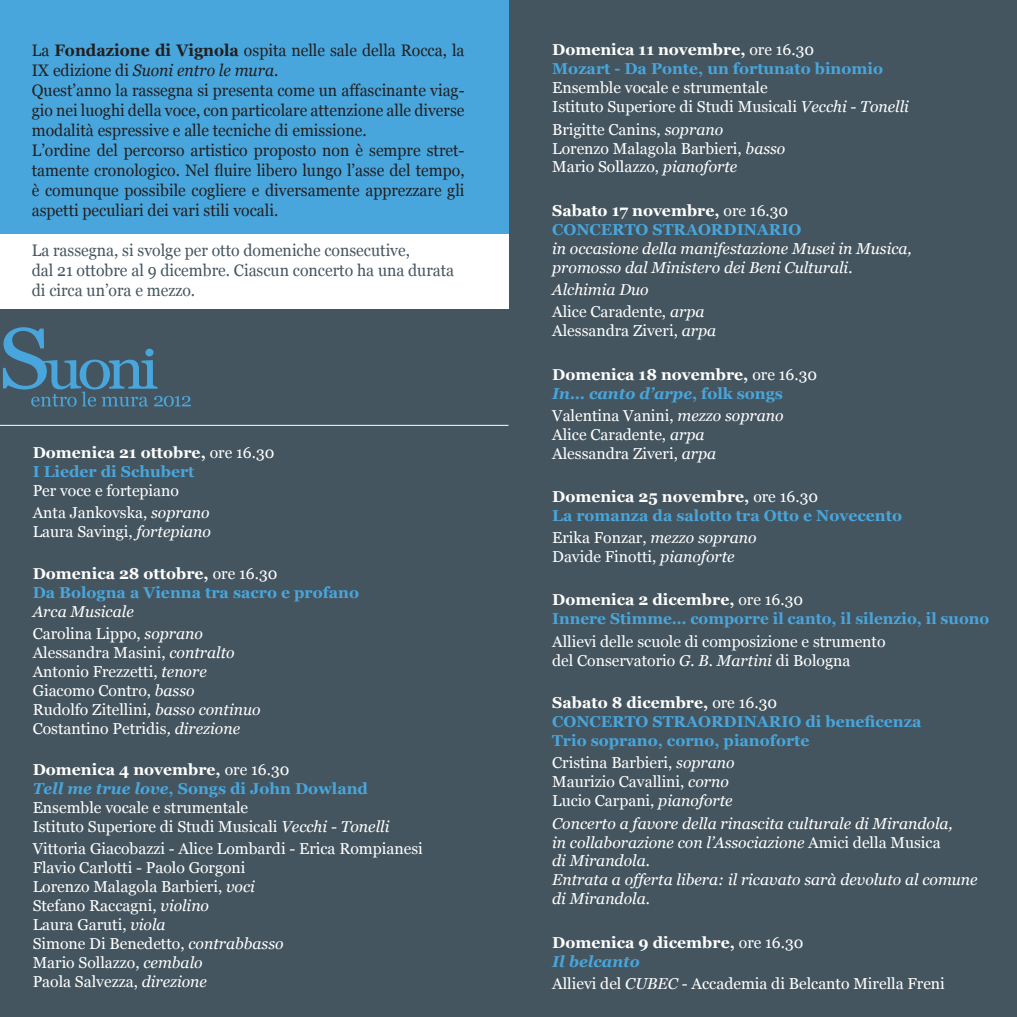
<style>
.page{position:relative;width:1017px;height:1017px;background:#fff}
.page>*{position:absolute;margin:0;border:0;box-sizing:border-box;transform-origin:0 0}
.t1{font:16.62px/19.9px "Georgia";color:#231f20;scale:.95 1}
.t2{font:16.62px/19.9px "Georgia";color:#45555f;scale:.95 1}
.t3{font:15.75px/18.9px "Georgia";color:#fff}
.t4{font:700 15.75px/18.9px "Georgia";color:#48a6dc}
.t5{font:italic 15.75px/18.9px "Georgia";color:#fff}
.t6{font:700 15.75px/18.9px "Georgia";color:#fff}
.s1{font-weight:700}
.s2{font-style:italic}
.s3{font-weight:400}
.s4{color:#48a6dc}
.s5{color:#fff}
.s6{font-weight:400;color:#fff}
.s7{font-style:normal}
.s8{font-weight:700;font-style:italic;color:#48a6dc}
.s9{font-weight:700;color:#48a6dc}
.s10{font-style:italic;color:#48a6dc}
</style>
<div class="page">
<div style="left:0;top:0;width:1016px;height:1016px;background:#45555f"></div>
<div style="left:0;top:0;width:508px;height:242px;background:#48a6dc"></div>
<div style="left:0;top:234px;width:508px;height:74px;background:#fff"></div>
<hr style="left:0;top:425px;width:508px;height:1px;background:#fff">
<svg style="left:3px;top:327px;width:188px;height:79px"></svg>
<p class="t1" style="left:32px;top:40px;width:457px">La <span class="s1">Fondazione di Vignola</span> ospita nelle sale della Rocca, la IX edizione di <span class="s2">Suoni entro le mura</span>.<br>Quest’anno la rassegna si presenta come un affascinante viag&shy;gio nei luoghi della voce, con particolare attenzione alle diverse modalità espressive e alle tecniche di emissione.<br>L’ordine del percorso artistico proposto non è sempre stret&shy;tamente cronologico. Nel fluire libero lungo l’asse del tempo, è comunque possibile cogliere e diversamente apprezzare gli aspetti peculiari dei vari stili vocali.</p>
<p class="t2" style="left:32px;top:240px;width:446px">La rassegna, si svolge per otto domeniche consecutive,<br>dal 21 ottobre al 9 dicembre. Ciascun concerto ha una durata di circa un’ora e mezzo.</p>
<p class="t6" style="left:33px;top:443px;width:243px">Domenica 21 ottobre, <span class="s3">ore 16.30<br></span><span class="s4">I Lieder di Schubert</span></p>
<p class="t3" style="left:33px;top:479px;width:178px;line-height:22.4px">Per voce e fortepiano<br>Anta Jankovska, <span class="s2">soprano</span></p>
<p class="t3" style="left:33px;top:522px;width:180px">Laura Savingi, <span class="s2">fortepiano</span></p>
<p class="t4" style="left:33px;top:563px;width:328px"><span class="s5">Domenica 28 ottobre,</span> <span class="s6">ore 16.30<br></span>Da Bologna a Vienna tra sacro e profano</p>
<p class="t5" style="left:33px;top:599px;width:172px;line-height:22.4px">Arca Musicale<br><span class="s7">Carolina Lippo,</span> soprano</p>
<p class="t3" style="left:33px;top:642px;width:229px">Alessandra Masini, <span class="s2">contralto<br></span>Antonio Frezzetti, <span class="s2">tenore<br></span>Giacomo Contro, <span class="s2">basso<br></span>Rudolfo Zitellini<span class="s2">, basso continuo<br></span>Costantino Petridis<span class="s2">, direzione</span></p>
<p class="t3" style="left:33px;top:760px;width:358px"><span class="s1">Domenica 4 novembre,</span> ore 16.30<br><span class="s8">Tell me true love</span><span class="s9">, Songs di John Dowland </span>Ensemble vocale e strumentale<br>Istituto Superiore di Studi Musicali <span class="s2">Vecchi - Tonelli</span></p>
<p class="t3" style="left:33px;top:839px;width:391px">Vittoria Giacobazzi - Alice Lombardi - Erica Rompianesi<br>Flavio Carlotti - Paolo Gorgoni<br>Lorenzo Malagola Barbieri, <span class="s2">voci<br></span>Stefano Raccagni, <span class="s2">violino<br></span>Laura Garuti, <span class="s2">viola<br></span>Simone Di Benedetto, <span class="s2">contrabbasso<br></span>Mario Sollazzo, <span class="s2">cembalo<br></span>Paola Salvezza, <span class="s2">direzione</span></p>
<p class="t4" style="left:552px;top:40px;width:332px"><span class="s5">Domenica 11 novembre,</span> <span class="s6">ore 16.30<br></span>Mozart - Da Ponte, un fortunato binomio</p>
<p class="t3" style="left:552px;top:78px;width:358px">Ensemble vocale e strumentale<br>Istituto Superiore di Studi Musicali <span class="s2">Vecchi - Tonelli</span></p>
<p class="t3" style="left:552px;top:120px;width:235px">Brigitte Canins, <span class="s2">soprano<br></span>Lorenzo Malagola Barbieri, <span class="s2">basso<br></span>Mario Sollazzo, <span class="s2">pianoforte</span></p>
<p class="t4" style="left:552px;top:201px;width:251px"><span class="s5">Sabato 17 novembre,</span> <span class="s6">ore 16.30<br></span>CONCERTO STRAORDINARIO</p>
<p class="t5" style="left:552px;top:239px;width:361px">in occasione della manifestazione Musei in Musica, promosso dal Ministero dei Beni Culturali.</p>
<p class="t5" style="left:552px;top:278px;width:154px;line-height:22.4px">Alchimia Duo<br><span class="s7">Alice Caradente,</span> arpa</p>
<p class="t3" style="left:552px;top:321px;width:165px">Alessandra Ziveri, <span class="s2">arpa</span></p>
<p class="t6" style="left:552px;top:365px;width:266px">Domenica 18 novembre, <span class="s3">ore 16.30<br></span><span class="s10">In… canto d’arpe</span><span class="s4">, folk songs</span></p>
<p class="t3" style="left:552px;top:406px;width:233px">Valentina Vanini, <span class="s2">mezzo soprano<br></span>Alice Caradente, <span class="s2">arpa<br></span>Alessandra Ziveri, <span class="s2">arpa</span></p>
<p class="t4" style="left:552px;top:486px;width:351px"><span class="s5">Domenica 25 novembre,</span> <span class="s6">ore 16.30<br></span>La romanza da salotto tra Otto e Novecento</p>
<p class="t3" style="left:552px;top:527px;width:206px">Erika Fonzar, <span class="s2">mezzo soprano<br></span>Davide Finotti, <span class="s2">pianoforte</span></p>
<p class="t4" style="left:552px;top:590px;width:438px"><span class="s5">Domenica 2 dicembre,</span> <span class="s6">ore 16.30<br></span>Innere Stimme… comporre il canto, il silenzio, il suono</p>
<p class="t3" style="left:552px;top:631px;width:335px">Allievi delle scuole di composizione e strumento del Conservatorio <span class="s2">G. B. Martini</span> di Bologna</p>
<p class="t4" style="left:552px;top:693px;width:370px"><span class="s5">Sabato 8 dicembre,</span> <span class="s6">ore 16.30<br></span>CONCERTO STRAORDINARIO di beneficenza<br>Trio soprano, corno, pianoforte</p>
<p class="t3" style="left:552px;top:753px;width:184px">Cristina Barbieri, <span class="s2">soprano<br></span>Maurizio Cavallini, <span class="s2">corno<br></span>Lucio Carpani, <span class="s2">pianoforte</span></p>
<p class="t5" style="left:552px;top:813px;width:427px">Concerto a favore della rinascita culturale di Mirandola,<br>in collaborazione con l’Associazione <span class="s7">Amici della Musica<br></span>di Mirandola.<br>Entrata a offerta libera: il ricavato sarà devoluto al comune di Mirandola.</p>
<p class="t6" style="left:552px;top:932px;width:253px">Domenica 9 dicembre, <span class="s3">ore 16.30<br></span><span class="s10">Il belcanto</span></p>
<p class="t3" style="left:552px;top:973px;width:394px">Allievi del <span class="s2">CUBEC</span> - Accademia di Belcanto Mirella Freni</p>
</div>
